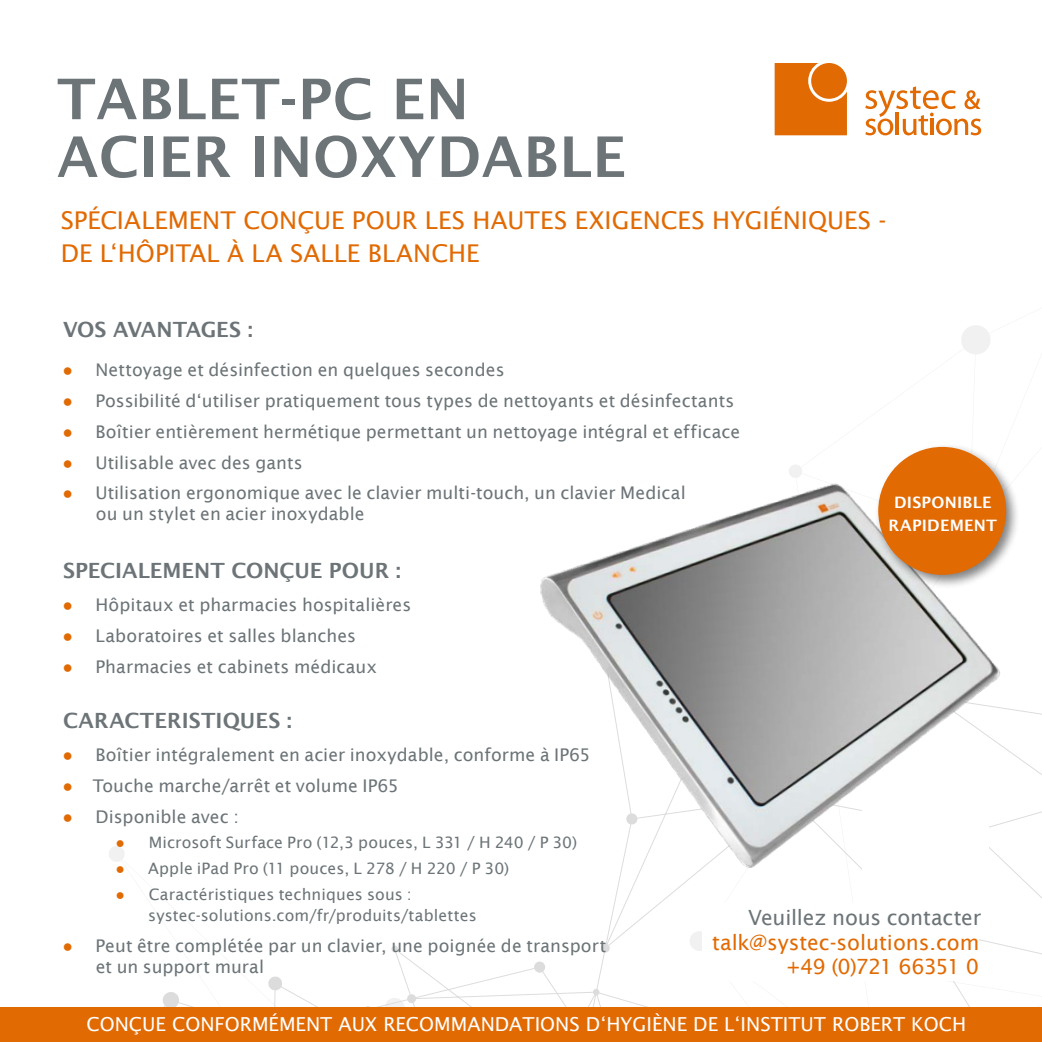
<style>
.page{position:relative;width:1042px;height:1042px;background:#fff}
.page>*{position:absolute;margin:0;border:0;box-sizing:border-box;transform-origin:0 0}
.t1{font:600 56px/57.8px "Lucida Sans";letter-spacing:.01em;color:#6c7477}
.t2{font:24.5px/33.2px "Lucida Sans";letter-spacing:.005em;color:#e16a03}
.t3{font:600 21px "Lucida Sans";color:#6c7477}
.t4{font:21px/24.5px "Lucida Sans";color:#e16a03;text-align:right}
.t5{font:21px "Lucida Sans";letter-spacing:-.005em;color:#6c7477}
.t6{font:19.25px "Lucida Sans";color:#fff}
.t7{font:17.5px/21px "Lucida Sans";letter-spacing:.005em;color:#6c7477}
.t8{font:15.75px/21px "Lucida Sans";letter-spacing:.01em;color:#6c7477}
.t9{font:600 15.75px/22.8px "Lucida Sans";letter-spacing:.015em;color:#fff;text-align:center}
.s1{font-family:"Arial";color:#e16a03}
</style>
<div class="page">
<svg style="left:601px;top:943px;width:9px;height:10px"></svg>
<svg style="left:268px;top:961px;width:702px;height:46px"></svg>
<svg style="left:163px;top:992px;width:17px;height:15px"></svg>
<div style="left:407px;top:994px;width:9px;height:9px;background:#dcdcdc;border-radius:4px"></div>
<div style="left:364px;top:1006px;width:7px;height:7px;background:#e4e4e4;border-radius:50%"></div>
<div style="left:391px;top:945px;width:7px;height:7px;background:#dcdcdc;border-radius:50%"></div>
<svg style="left:865px;top:86px;width:116px;height:49px"></svg>
<svg style="left:774px;top:63px;width:73px;height:72px;background:#e37516"></svg>
<div style="left:811px;top:63px;width:36px;height:36px;background:#e16a03;border-radius:50%"></div>
<img style="left:540px;top:465px;width:502px;height:444px">
<div style="left:873px;top:442px;width:147px;height:147px;background:#000;opacity:.5"></div>
<div style="left:878px;top:447px;width:128px;height:128px;background:#e16a03;border-radius:50%"></div>
<div style="left:0;top:1007px;width:1042px;height:35px;background:#e16a03"></div>
<div style="left:702px;top:903px;width:277px;height:77px;background:#fff"></div>
<h1 class="t1" style="left:57px;top:70px;width:570px">TABLET-PC EN<br>ACIER INOXYDABLE</h1>
<h2 class="t2" style="left:61px;top:203px;width:827px">SPÉCIALEMENT CONÇUE POUR LES HAUTES EXIGENCES HYGIÉNIQUES -<br>DE L‘HÔPITAL À LA SALLE BLANCHE</h2>
<p class="t3" style="left:63px;top:318px;width:191px">VOS AVANTAGES :</p>
<p class="t7" style="left:62px;top:359px;width:444px"><span class="s1">●</span> Nettoyage et désinfection en quelques secondes</p>
<p class="t7" style="left:62px;top:390px;width:673px"><span class="s1">●</span> Possibilité d‘utiliser pratiquement tous types de nettoyants et désinfectants</p>
<p class="t7" style="left:62px;top:421px;width:679px"><span class="s1">●</span> Boîtier entièrement hermétique permettant un nettoyage intégral et efficace</p>
<p class="t7" style="left:62px;top:452px;width:242px"><span class="s1">●</span> Utilisable avec des gants</p>
<p class="t7" style="left:96px;top:483px;width:591px;text-indent:-33px"><span class="s1">●</span> Utilisation ergonomique avec le clavier multi-touch, un clavier Medical ou un stylet en acier inoxydable</p>
<p class="t3" style="left:63px;top:558px;width:339px">SPECIALEMENT CONÇUE POUR :</p>
<p class="t7" style="left:62px;top:594px;width:350px"><span class="s1">●</span> Hôpitaux et pharmacies hospitalières</p>
<p class="t7" style="left:62px;top:625px;width:295px"><span class="s1">●</span> Laboratoires et salles blanches</p>
<p class="t7" style="left:62px;top:656px;width:316px"><span class="s1">●</span> Pharmacies et cabinets médicaux</p>
<p class="t3" style="left:63px;top:709px;width:230px">CARACTERISTIQUES :</p>
<p class="t9" style="left:888px;top:491px;width:110px">DISPONIBLE<br>RAPIDEMENT</p>
<p class="t7" style="left:62px;top:744px;width:529px"><span class="s1">●</span> Boîtier intégralement en acier inoxydable, conforme à IP65</p>
<p class="t7" style="left:62px;top:775px;width:338px"><span class="s1">●</span> Touche marche/arrêt et volume IP65</p>
<p class="t7" style="left:62px;top:806px;width:178px"><span class="s1">●</span> Disponible avec :</p>
<p class="t8" style="left:115px;top:832px;width:463px"><span class="s1">●</span> Microsoft Surface Pro (12,3 pouces, L 331 / H 240 / P 30)</p>
<p class="t8" style="left:115px;top:858px;width:395px"><span class="s1">●</span> Apple iPad Pro (11 pouces, L 278 / H 220 / P 30)</p>
<p class="t8" style="left:148px;top:883px;width:330px;text-indent:-33px"><span class="s1">●</span> Caractéristiques techniques sous : systec-solutions.com/fr/produits/tablettes</p>
<p class="t7" style="left:96px;top:934px;width:512px;text-indent:-33px"><span class="s1">●</span> Peut être complétée par un clavier, une poignée de transport et un support mural</p>
<p class="t5" style="left:748px;top:905px;width:235px">Veuillez nous contacter</p>
<p class="t4" style="left:712px;top:930px;width:269px">talk@systec-solutions.com +49 (0)721 66351 0</p>
<p class="t6" style="left:86px;top:1013px;width:881px">CONÇUE CONFORMÉMENT AUX RECOMMANDATIONS D‘HYGIÈNE DE L‘INSTITUT ROBERT KOCH</p>
</div>
